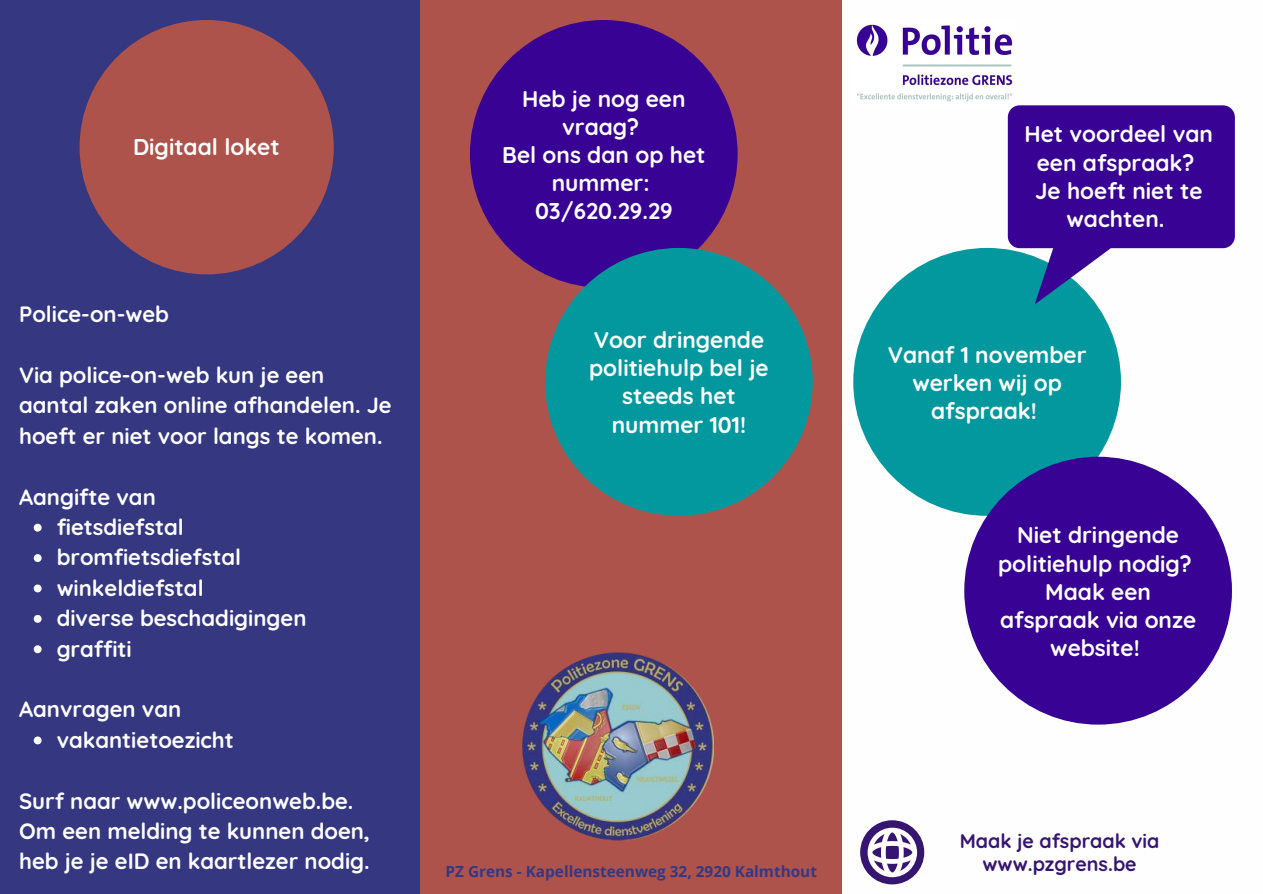
<style>
.page{position:relative;width:1263px;height:894px;background:#fff}
.page>*{position:absolute;margin:0;border:0;box-sizing:border-box;transform-origin:0 0}
.t1{font:700 22.65px/28px "Quicksand";color:#fefefe;text-align:center}
.t2{font:700 22.05px/30.3px "Quicksand";color:#fefefe}
.t3{font:700 19.65px/23.5px "Quicksand";color:#361571;text-align:center}
.t4{font:700 15.3px "Open Sans";color:#353881}
</style>
<div class="page">
<div style="left:0;top:0;width:1263px;height:893px;background:#353881"></div>
<div style="left:841px;top:0;width:422px;height:893px;background:#fefefe"></div>
<img style="left:856px;top:24px;width:157px;height:78px">
<div style="left:853px;top:248px;width:268px;height:267px;background:#03989e;border-radius:50%"></div>
<div style="left:964px;top:456px;width:268px;height:268px;background:#380394;border-radius:50%"></div>
<svg style="left:1008px;top:105px;width:227px;height:199px"></svg>
<div style="left:1016px;top:111px;width:205px;height:131px;background:#380394"></div>
<div style="left:860px;top:820px;width:64px;height:64px;background:#361571;border-radius:50%"></div>
<svg style="left:868px;top:827px;width:49px;height:49px"></svg>
<div style="left:421px;top:0;width:420px;height:893px;background:#ae534b"></div>
<img style="left:522px;top:652px;width:192px;height:189px">
<div style="left:470px;top:20px;width:268px;height:268px;background:#380394;border-radius:50%"></div>
<div style="left:545px;top:248px;width:268px;height:267px;background:#03989e;border-radius:50%"></div>
<div style="left:80px;top:20px;width:254px;height:254px;background:#ae534b;border-radius:50%"></div>
<svg style="left:34px;top:523px;width:8px;height:8px"></svg>
<svg style="left:34px;top:554px;width:8px;height:8px"></svg>
<svg style="left:34px;top:584px;width:8px;height:8px"></svg>
<svg style="left:34px;top:614px;width:8px;height:8px"></svg>
<svg style="left:34px;top:645px;width:8px;height:8px"></svg>
<svg style="left:34px;top:736px;width:8px;height:8px"></svg>
<p class="t1" style="left:133px;top:132px;width:148px">Digitaal loket</p>
<p class="t2" style="left:19px;top:299px;width:151px">Police-on-web</p>
<p class="t2" style="left:19px;top:359px;width:374px">Via police-on-web kun je een aantal zaken online afhandelen. Je hoeft er niet voor langs te komen.</p>
<p class="t2" style="left:19px;top:481px;width:138px">Aangifte van</p>
<p class="t2" style="left:57px;top:511px;width:251px">fietsdiefstal bromfietsdiefstal winkeldiefstal<br>diverse beschadigingen graffiti</p>
<p class="t2" style="left:19px;top:693px;width:164px">Aanvragen van</p>
<p class="t2" style="left:57px;top:724px;width:179px">vakantietoezicht</p>
<p class="t2" style="left:19px;top:784px;width:352px">Surf naar www.policeonweb.be.<br>Om een melding te kunnen doen, heb je je eID en kaartlezer nodig.</p>
<p class="t1" style="left:502px;top:84px;width:205px">Heb je nog een vraag?<br>Bel ons dan op het nummer:<br>03/620.29.29</p>
<p class="t1" style="left:589px;top:325px;width:181px">Voor dringende politiehulp bel je steeds het nummer 101!</p>
<p class="t4" style="left:445px;top:859px;width:373px">PZ Grens - Kapellensteenweg 32, 2920 Kalmthout</p>
<p class="t1" style="left:1024px;top:120px;width:190px">Het voordeel van een afspraak?<br>Je hoeft niet te wachten.</p>
<p class="t1" style="left:888px;top:340px;width:200px">Vanaf 1 november werken wij op afspraak!</p>
<p class="t1" style="left:998px;top:520px;width:200px">Niet dringende politiehulp nodig?<br>Maak een afspraak via onze website!</p>
<p class="t3" style="left:960px;top:828px;width:201px">Maak je afspraak via www.pzgrens.be</p>
</div>
